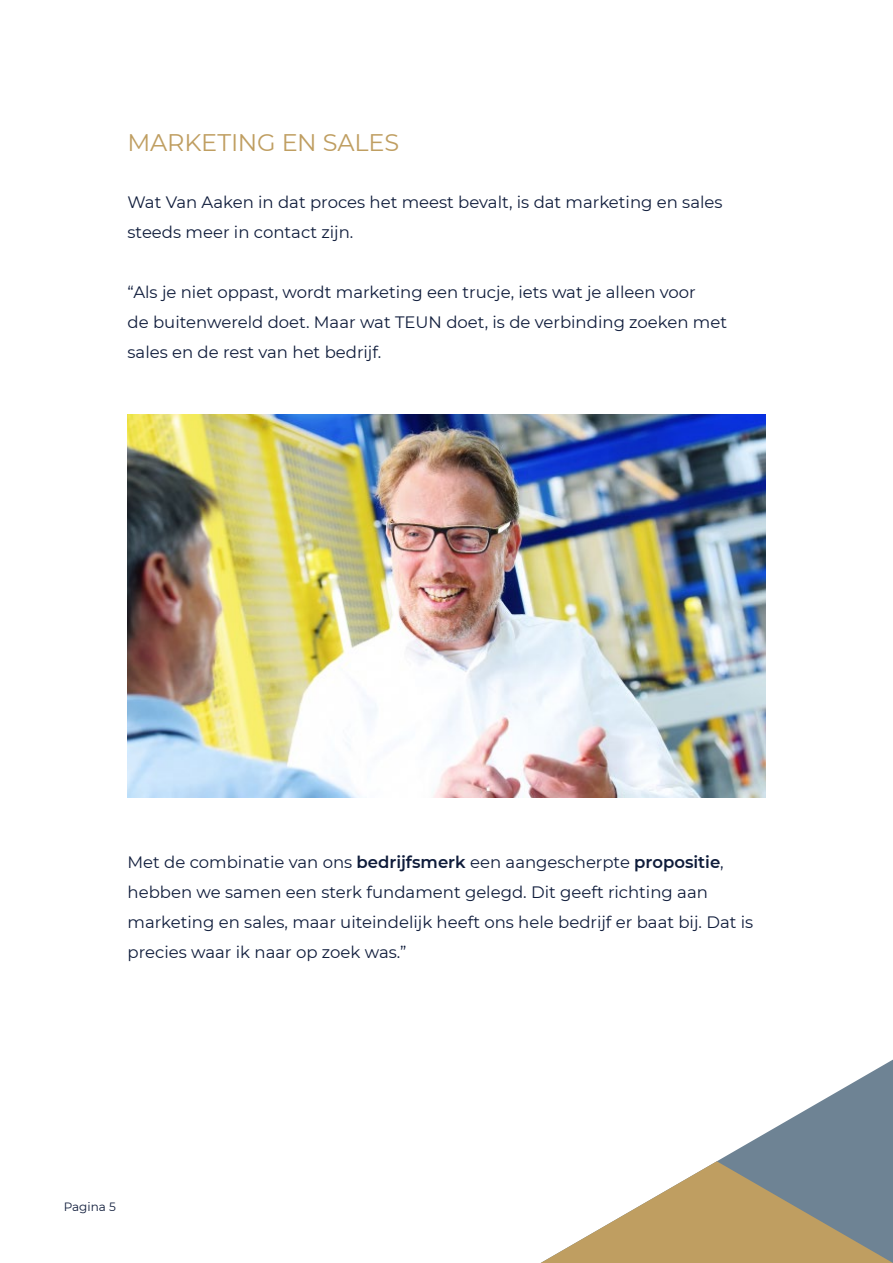
<style>
.page{position:relative;width:893px;height:1263px;background:#fff}
.page>*{position:absolute;margin:0;border:0;box-sizing:border-box;transform-origin:0 0}
.t1{font:24px "Montserrat";letter-spacing:-.01em;color:#bf9e61}
.t2{font:16.5px/30px "Montserrat";color:#0f1c3b}
.t3{font:12px "Montserrat";color:#0f1c3b}
.s1{font-weight:600}
</style>
<div class="page">
<svg style="left:717px;top:1059px;width:176px;height:102px"></svg>
<svg style="left:541px;top:1161px;width:352px;height:102px"></svg>
<img style="left:128px;top:415px;width:637px;height:382px">
<h1 class="t1" style="left:128px;top:126px;width:273px">MARKETING EN SALES</h1>
<p class="t2" style="left:128px;top:186px;width:596px">Wat Van Aaken in dat proces het meest bevalt, is dat marketing en sales steeds meer in contact zijn.</p>
<p class="t2" style="left:128px;top:276px;width:601px">“Als je niet oppast, wordt marketing een trucje, iets wat je alleen voor<br>de buitenwereld doet. Maar wat TEUN doet, is de verbinding zoeken met sales en de rest van het bedrijf.</p>
<p class="t2" style="left:128px;top:846px;width:627px">Met de combinatie van ons <span class="s1">bedrijfsmerk</span> een aangescherpte <span class="s1">propositie</span>, hebben we samen een sterk fundament gelegd. Dit geeft richting aan marketing en sales, maar uiteindelijk heeft ons hele bedrijf er baat bij. Dat is precies waar ik naar op zoek was.”</p>
<p class="t3" style="left:64px;top:1198px;width:54px">Pagina 5</p>
</div>
